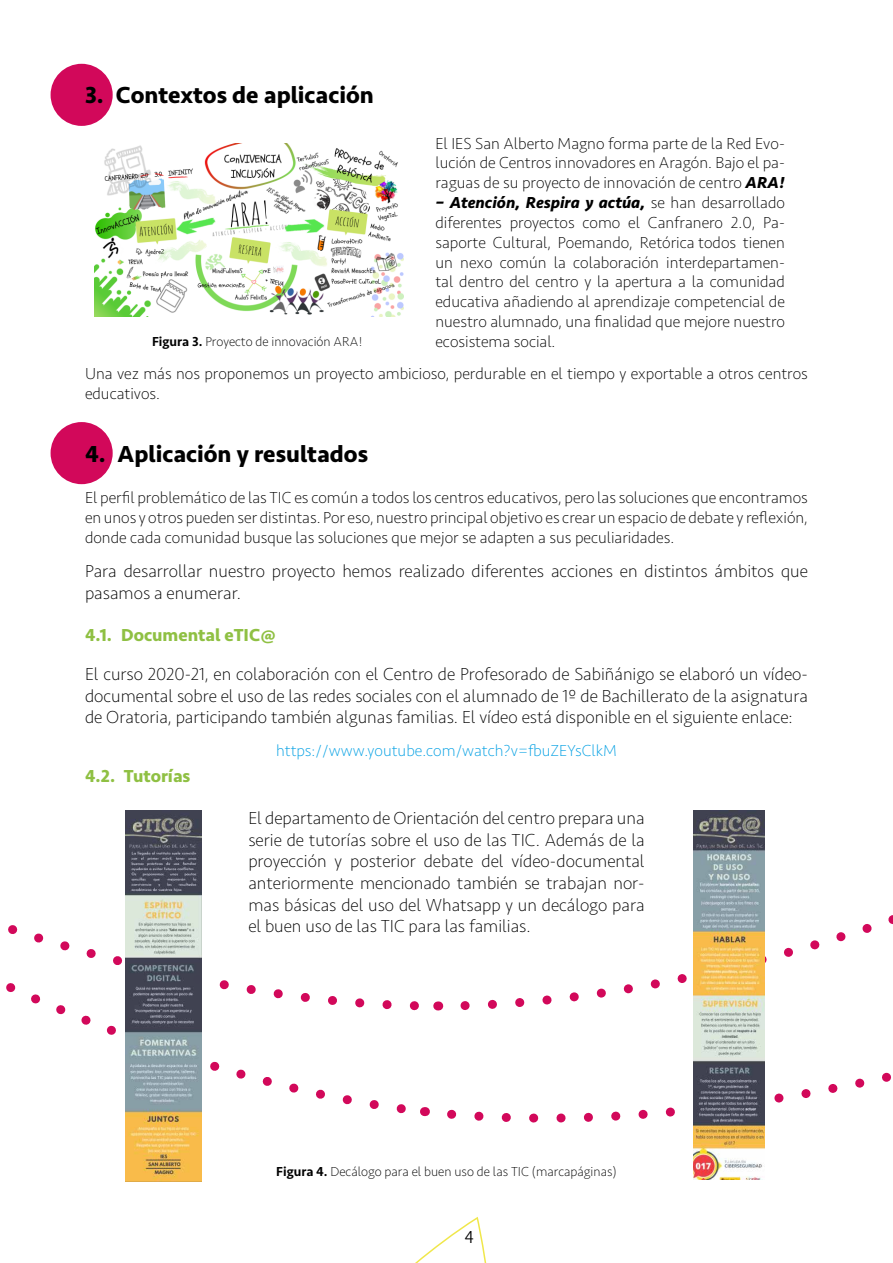
<style>
.page{position:relative;width:893px;height:1263px;background:#fff}
.page>*{position:absolute;margin:0;border:0;box-sizing:border-box;transform-origin:0 0}
.t1{font:700 24px "Seravek";color:#000}
.t2{font:200 18px/21.6px "Seravek";color:#000;text-align:justify}
.t3{font:700 18px "Seravek";color:#8fc043}
.t4{font:300 18px "Seravek";color:#000}
.t5{font:200 16.5px/19.8px "Seravek";color:#000;text-align:justify}
.t6{font:200 16.5px "Seravek";color:#009fe3}
.t7{font:200 13.5px "Seravek";color:#000}
.s1{font-weight:700;font-style:italic}
.s2{font-weight:500}
</style>
<div class="page">
<svg style="left:415px;top:1217px;width:72px;height:46px"></svg>
<svg style="left:81px;top:1015px;width:340px;height:105px"></svg>
<svg style="left:442px;top:1003px;width:449px;height:137px"></svg>
<svg style="left:6px;top:815px;width:413px;height:200px"></svg>
<svg style="left:456px;top:810px;width:437px;height:205px"></svg>
<div style="left:51px;top:422px;width:62px;height:62px;background:#d2085a;border-radius:50%"></div>
<div style="left:51px;top:64px;width:62px;height:62px;background:#d2085a;border-radius:50%"></div>
<img style="left:95px;top:143px;width:308px;height:173px">
<img style="left:126px;top:811px;width:76px;height:371px">
<img style="left:694px;top:811px;width:71px;height:368px">
<h1 class="t1" style="left:85px;top:80px;width:290px">3. Contextos de aplicación</h1>
<p class="t5" style="left:435px;top:134px;width:351px">El IES San Alberto Magno forma parte de la Red Evo&shy;lución de Centros innovadores en Aragón. Bajo el pa&shy;raguas de su proyecto de innovación de centro <span class="s1">ARA!</span></p>
<p class="t5" style="left:435px;top:193px;width:351px"><span class="s1">– Atención, Respira y actúa,</span> se han desarrollado diferentes proyectos como el Canfranero 2.0, Pa&shy;saporte Cultural, Poemando, Retórica todos tienen un nexo común la colaboración interdepartamen&shy;tal dentro del centro y la apertura a la comunidad educativa añadiendo al aprendizaje competencial de nuestro alumnado, una finalidad que mejore nuestro</p>
<p class="t5" style="left:85px;top:325px;width:724px;line-height:32.5px;text-indent:350px">ecosistema social.<br>Una vez más nos proponemos un proyecto ambicioso, perdurable en el tiempo y exportable a otros centros</p>
<p class="t5" style="left:85px;top:384px;width:77px">educativos.</p>
<p class="t7" style="left:152px;top:333px;width:212px"><span class="s2">Figura 3.</span> Proyecto de innovación ARA!</p>
<h1 class="t1" style="left:85px;top:439px;width:285px">4. Aplicación y resultados</h1>
<p class="t5" style="left:85px;top:488px;width:724px">El perfil problemático de las TIC es común a todos los centros educativos, pero las soluciones que encontramos en unos y otros pueden ser distintas. Por eso, nuestro principal objetivo es crear un espacio de debate y reflexión, donde cada comunidad busque las soluciones que mejor se adapten a sus peculiaridades.</p>
<p class="t2" style="left:85px;top:560px;width:724px">Para desarrollar nuestro proyecto hemos realizado diferentes acciones en distintos ámbitos que pasamos a enumerar.</p>
<p class="t3" style="left:85px;top:624px;width:192px">4.1. Documental eTIC@</p>
<p class="t2" style="left:85px;top:663px;width:724px">El curso 2020-21, en colaboración con el Centro de Profesorado de Sabiñánigo se elaboró un vídeo&shy;documental sobre el uso de las redes sociales con el alumnado de 1º de Bachillerato de la asignatura de Oratoria, participando también algunas familias. El vídeo está disponible en el siguiente enlace:</p>
<p class="t6" style="left:276px;top:740px;width:342px">https://www.youtube.com/watch?v=fbuZEYsClkM</p>
<p class="t3" style="left:85px;top:764px;width:107px">4.2. Tutorías</p>
<p class="t2" style="left:248px;top:807px;width:398px">El departamento de Orientación del centro prepara una serie de tutorías sobre el uso de las TIC. Además de la proyección y posterior debate del vídeo-documental anteriormente mencionado también se trabajan nor&shy;mas básicas del uso del Whatsapp y un decálogo para el buen uso de las TIC para las familias.</p>
<p class="t7" style="left:276px;top:1164px;width:342px"><span class="s2">Figura 4.</span> Decálogo para el buen uso de las TIC (marcapáginas)</p>
<p class="t4" style="left:464px;top:1227px;width:11px">4</p>
</div>
